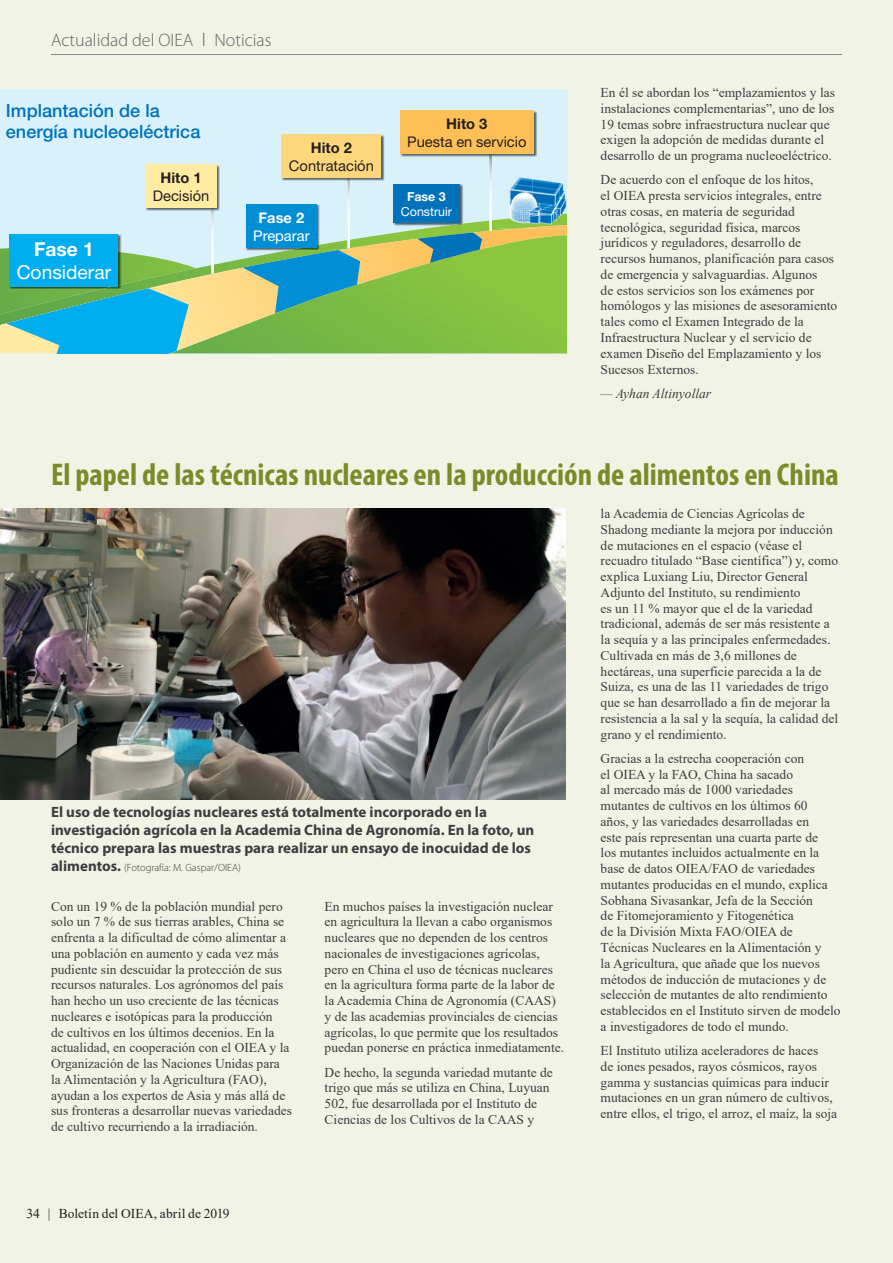
<style>
.page{position:relative;width:893px;height:1263px;background:#f1f3e5}
.page>*{position:absolute;margin:0;border:0;box-sizing:border-box;transform-origin:0 0}
.t1{font:700 condensed 31.5px "Myriad Pro";color:#7a8c2a}
.t2{font:19.2px "Helvetica Neue";color:#fff}
.t3{font:700 19.2px "Helvetica Neue";color:#fff}
.t4{font:500 18.15px/21.8px "Helvetica Neue";color:#0072bc}
.t5{font:300 18px "Myriad Pro";color:#636366}
.t6{font:700 15px/18px "Myriad Pro";color:#3e3e3f}
.t7{font:14.7px "Helvetica Neue";color:#231f20}
.t8{font:700 14.7px "Helvetica Neue";color:#231f20}
.t9{font:14.7px "Helvetica Neue";color:#fff}
.t10{font:700 14.7px "Helvetica Neue";color:#fff}
.t11{font:13.5px/15.8px "Times New Roman";color:#3e3e3f}
.t12{font:13.5px "Times New Roman";letter-spacing:.005em;color:#231f20}
.t13{font:italic 13.5px "Times New Roman";color:#3e3e3f}
.t14{font:12.45px "Helvetica Neue";color:#fff}
.t15{font:700 12.45px "Helvetica Neue";color:#fff}
.t16{font:300 10.5px "Myriad Pro";color:#3e3e3f}
.s1{font-size:19.5px}
.s2{font-weight:700;font-size:15px}
</style>
<div class="page">
<hr style="left:51px;top:54px;width:791px;height:1px;background:#858788">
<img style="left:0;top:509px;width:566px;height:291px">
<div style="left:0;top:89px;width:567px;height:264px;background:#d8f1fb"></div>
<svg style="left:422px;top:220px;width:76px;height:9px"></svg>
<svg style="left:196px;top:229px;width:371px;height:124px;background:#9bc455"></svg>
<svg style="left:417px;top:232px;width:65px;height:31px;background:#53978a"></svg>
<svg style="left:0;top:248px;width:196px;height:105px;background:#54bbaf"></svg>
<svg style="left:211px;top:211px;width:3px;height:62px"></svg>
<img style="left:145px;top:165px;width:75px;height:46px">
<div style="left:145px;top:165px;width:72px;height:43px;background:#ffeba2"></div>
<img style="left:281px;top:135px;width:103px;height:46px">
<svg style="left:243px;top:168px;width:117px;height:145px"></svg>
<div style="left:282px;top:135px;width:99px;height:43px;background:#fed77d"></div>
<img style="left:400px;top:111px;width:137px;height:46px">
<svg style="left:489px;top:154px;width:3px;height:77px"></svg>
<div style="left:400px;top:111px;width:134px;height:43px;background:#fdbf56"></div>
<img style="left:118px;top:234px;width:4px;height:14px">
<img style="left:9px;top:248px;width:113px;height:42px">
<img style="left:99px;top:284px;width:23px;height:6px">
<div style="left:9px;top:234px;width:109px;height:52px;background:#00aeef"></div>
<img style="left:246px;top:205px;width:74px;height:46px">
<img style="left:286px;top:245px;width:34px;height:6px">
<div style="left:246px;top:204px;width:71px;height:44px;background:#008fd5"></div>
<img style="left:393px;top:184px;width:70px;height:42px">
<svg style="left:446px;top:224px;width:17px;height:2px"></svg>
<div style="left:393px;top:184px;width:67px;height:39px;background:#0072bc"></div>
<img style="left:509px;top:177px;width:23px;height:37px">
<img style="left:532px;top:179px;width:35px;height:35px">
<img style="left:498px;top:214px;width:69px;height:15px">
<img style="left:516px;top:225px;width:51px;height:4px">
<h3 class="t5" style="left:51px;top:29px;width:222px">Actualidad del OIEA <span class="s1">Ι</span> Noticias</h3>
<h3 class="t4" style="left:6px;top:99px;width:196px">Implantación de la energía nucleoeléctrica</h3>
<p class="t8" style="left:161px;top:169px;width:43px">Hito 1</p>
<p class="t7" style="left:153px;top:187px;width:58px">Decisión</p>
<p class="t8" style="left:311px;top:139px;width:43px">Hito 2</p>
<p class="t7" style="left:289px;top:157px;width:86px">Contratación</p>
<h2 class="t3" style="left:34px;top:238px;width:61px">Fase 1</h2>
<h2 class="t2" style="left:17px;top:261px;width:96px">Considerar</h2>
<p class="t10" style="left:258px;top:209px;width:47px">Fase 2</p>
<p class="t9" style="left:253px;top:227px;width:58px">Preparar</p>
<p class="t8" style="left:446px;top:115px;width:43px">Hito 3</p>
<p class="t7" style="left:407px;top:133px;width:121px">Puesta en servicio</p>
<p class="t15" style="left:407px;top:188px;width:40px">Fase 3</p>
<p class="t14" style="left:401px;top:204px;width:53px">Construir</p>
<p class="t11" style="left:601px;top:84px;width:236px">En él se abordan los “emplazamientos y las instalaciones complementarias”, uno de los 19 temas sobre infraestructura nuclear que exigen la adopción de medidas durante el desarrollo de un programa nucleoeléctrico.</p>
<p class="t11" style="left:601px;top:172px;width:238px">De acuerdo con el enfoque de los hitos,<br>el OIEA presta servicios integrales, entre otras cosas, en materia de seguridad tecnológica, seguridad física, marcos jurídicos y reguladores, desarrollo de recursos humanos, planificación para casos de emergencia y salvaguardias. Algunos<br>de estos servicios son los exámenes por homólogos y las misiones de asesoramiento tales como el Examen Integrado de la Infraestructura Nuclear y el servicio de examen Diseño del Emplazamiento y los Sucesos Externos.</p>
<p class="t13" style="left:601px;top:384px;width:112px">— Ayhan Altinyollar</p>
<h1 class="t1" style="left:51px;top:455px;width:789px">El papel de las técnicas nucleares en la producción de alimentos en China</h1>
<p class="t6" style="left:51px;top:802px;width:485px">El uso de tecnologías nucleares está totalmente incorporado en la investigación agrícola en la Academia China de Agronomía. En la foto, un técnico prepara las muestras para realizar un ensayo de inocuidad de los</p>
<p class="t16" style="left:51px;top:861px;width:192px"><span class="s2">alimentos.</span> (Fotografía: M. Gaspar/OIEA)</p>
<p class="t11" style="left:325px;top:898px;width:241px">En muchos países la investigación nuclear en agricultura la llevan a cabo organismos nucleares que no dependen de los centros nacionales de investigaciones agrícolas, pero en China el uso de técnicas nucleares en la agricultura forma parte de la labor de la Academia China de Agronomía (CAAS) y de las academias provinciales de ciencias agrícolas, lo que permite que los resultados puedan ponerse en práctica inmediatamente.</p>
<p class="t11" style="left:325px;top:1064px;width:230px">De hecho, la segunda variedad mutante de trigo que más se utiliza en China, Luyuan 502, fue desarrollada por el Instituto de Ciencias de los Cultivos de la CAAS y</p>
<p class="t11" style="left:51px;top:898px;width:242px">Con un 19 % de la población mundial pero solo un 7 % de sus tierras arables, China se enfrenta a la dificultad de cómo alimentar a una población en aumento y cada vez más pudiente sin descuidar la protección de sus recursos naturales. Los agrónomos del país han hecho un uso creciente de las técnicas nucleares e isotópicas para la producción<br>de cultivos en los últimos decenios. En la actualidad, en cooperación con el OIEA y la Organización de las Naciones Unidas para la Alimentación y la Agricultura (FAO), ayudan a los expertos de Asia y más allá de sus fronteras a desarrollar nuevas variedades de cultivo recurriendo a la irradiación.</p>
<p class="t12" style="left:26px;top:1204px;width:205px">34 | Boletín del OIEA, abril de 2019</p>
<p class="t11" style="left:601px;top:505px;width:239px">la Academia de Ciencias Agrícolas de Shadong mediante la mejora por inducción de mutaciones en el espacio (véase el recuadro titulado “Base científica”) y, como explica Luxiang Liu, Director General Adjunto del Instituto, su rendimiento<br>es un 11 % mayor que el de la variedad tradicional, además de ser más resistente a la sequía y a las principales enfermedades.<br>Cultivada en más de 3,6 millones de hectáreas, una superficie parecida a la de Suiza, es una de las 11 variedades de trigo que se han desarrollado a fin de mejorar la resistencia a la sal y la sequía, la calidad del grano y el rendimiento.</p>
<p class="t11" style="left:601px;top:750px;width:241px">Gracias a la estrecha cooperación con<br>el OIEA y la FAO, China ha sacado<br>al mercado más de 1000 variedades mutantes de cultivos en los últimos 60<br>años, y las variedades desarrolladas en<br>este país representan una cuarta parte de<br>los mutantes incluidos actualmente en la base de datos OIEA/FAO de variedades mutantes producidas en el mundo, explica Sobhana Sivasankar, Jefa de la Sección<br>de Fitomejoramiento y Fitogenética<br>de la División Mixta FAO/OIEA de Técnicas Nucleares en la Alimentación y<br>la Agricultura, que añade que los nuevos métodos de inducción de mutaciones y de selección de mutantes de alto rendimiento establecidos en el Instituto sirven de modelo a investigadores de todo el mundo.</p>
<p class="t11" style="left:601px;top:1042px;width:238px">El Instituto utiliza aceleradores de haces<br>de iones pesados, rayos cósmicos, rayos gamma y sustancias químicas para inducir mutaciones en un gran número de cultivos, entre ellos, el trigo, el arroz, el maíz, la soja</p>
</div>
